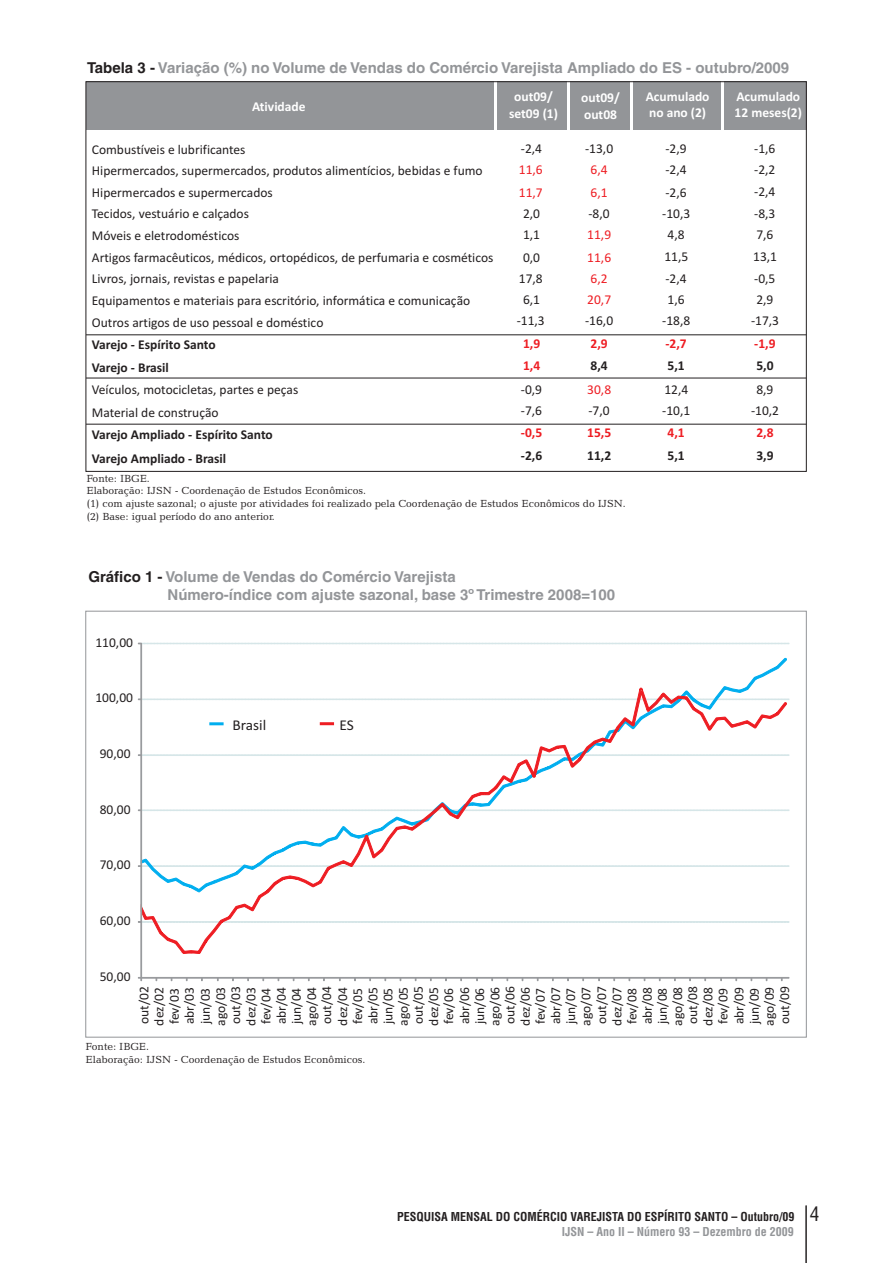
<style>
.page{position:relative;width:893px;height:1263px;background:#fff}
.page>*{position:absolute;margin:0;border:0;box-sizing:border-box;transform-origin:0 0}
.t1{font:700 15px/17.9px "Helvetica LT";color:#939598}
.t2{font:15px "Calibri";color:#231f20}
.t3{font:13.5px/21.6px "Calibri";color:#231f20}
.t4{font:700 13.5px/23.4px "Calibri";color:#231f20}
.t5{font:700 13.5px/16.5px "Calibri";color:#fff}
.t6{font:13.5px/21.6px "Calibri";color:#ee1d23}
.t7{font:700 13.5px/22.4px "Calibri";color:#ee1d23}
.t8{font:700 condensed 12px "Helvetica LT";color:#231f20}
.t9{font:700 condensed 12px "Helvetica LT";color:#939598}
.t10{font:10.5px/12.6px "Candida BT";color:#231f20}
.s1{color:#231f20}
.s2{font-weight:400;font-size:19.5px}
</style>
<div class="page">
<div style="left:86px;top:82px;width:720px;height:48px;background:#939598"></div>
<hr style="left:806px;top:1205px;width:1px;height:58px;background:#231f20">
<hr style="left:721px;top:82px;width:3px;height:375px;background:#fff">
<hr style="left:631px;top:82px;width:2px;height:375px;background:#fff">
<hr style="left:567px;top:82px;width:2px;height:375px;background:#fff">
<hr style="left:495px;top:82px;width:2px;height:375px;background:#fff">
<hr style="left:86px;top:424px;width:720px;height:1px;background:#231f20">
<hr style="left:86px;top:378px;width:720px;height:1px;background:#231f20">
<hr style="left:86px;top:335px;width:720px;height:1px;background:#231f20">
<svg style="left:138px;top:642px;width:652px;height:339px"></svg>
<p class="t1" style="left:87px;top:60px;width:704px"><span class="s1">Tabela 3 -</span> Variação (%) no Volume de Vendas do Comércio Varejista Ampliado do ES - outubro/2009</p>
<p class="t5" style="left:735px;top:89px;width:69px">Acumulado<br>12 meses(2)</p>
<p class="t5" style="left:509px;top:90px;width:50px;text-align:center">out09/ set09 (1)</p>
<p class="t3" style="left:521px;top:139px;width:23px">-2,4</p>
<p class="t6" style="left:519px;top:160px;width:25px;line-height:22.4px">11,6<br>11,7</p>
<p class="t5" style="left:646px;top:89px;width:65px">Acumulado no ano (2)</p>
<p class="t3" style="left:662px;top:139px;width:30px;text-align:center">-2,9 -2,4 -2,6 -10,3<br>4,8<br>11,5 -2,4<br>1,6 -18,8</p>
<p class="t7" style="left:665px;top:333px;width:23px">-2,7</p>
<p class="t4" style="left:667px;top:355px;width:19px">5,1</p>
<p class="t3" style="left:662px;top:381px;width:30px;line-height:20.2px">12,4 -10,1</p>
<p class="t7" style="left:667px;top:422px;width:19px">4,1</p>
<p class="t4" style="left:667px;top:445px;width:19px">5,1</p>
<p class="t5" style="left:581px;top:91px;width:40px">out09/ out08</p>
<p class="t3" style="left:585px;top:139px;width:30px">-13,0</p>
<p class="t6" style="left:590px;top:160px;width:19px;line-height:22.4px">6,4<br>6,1</p>
<p class="t3" style="left:588px;top:204px;width:23px">-8,0</p>
<p class="t6" style="left:587px;top:225px;width:25px">11,9<br>11,6<br>6,2<br>20,7</p>
<p class="t3" style="left:585px;top:311px;width:30px">-16,0</p>
<p class="t7" style="left:590px;top:333px;width:19px">2,9</p>
<p class="t4" style="left:590px;top:355px;width:19px">8,4</p>
<p class="t6" style="left:587px;top:380px;width:25px">30,8</p>
<p class="t3" style="left:588px;top:400px;width:23px">-7,0</p>
<p class="t7" style="left:587px;top:422px;width:26px">15,5</p>
<p class="t4" style="left:587px;top:445px;width:26px">11,2</p>
<p class="t5" style="left:252px;top:100px;width:55px">Atividade</p>
<p class="t3" style="left:753px;top:139px;width:25px">-1,6 -2,2 -2,4 -8,3<br>7,6<br>13,1 -0,5<br>2,9</p>
<p class="t7" style="left:754px;top:333px;width:23px">-1,9</p>
<p class="t4" style="left:756px;top:355px;width:19px">5,0</p>
<p class="t3" style="left:756px;top:380px;width:19px">8,9</p>
<p class="t7" style="left:756px;top:422px;width:19px">2,8</p>
<p class="t4" style="left:756px;top:445px;width:19px">3,9</p>
<p class="t3" style="left:92px;top:140px;width:155px">Combustíveis e lubrificantes</p>
<p class="t3" style="left:92px;top:161px;width:392px">Hipermercados, supermercados, produtos alimentícios, bebidas e fumo</p>
<p class="t3" style="left:92px;top:182px;width:182px">Hipermercados e supermercados</p>
<p class="t3" style="left:92px;top:203px;width:159px;line-height:22.4px">Tecidos, vestuário e calçados<br>Móveis e eletrodomésticos</p>
<p class="t3" style="left:523px;top:204px;width:19px;text-align:justify">2,0<br>1,1<br>0,0</p>
<p class="t3" style="left:523px;top:290px;width:19px">6,1</p>
<p class="t7" style="left:523px;top:333px;width:19px">1,9<br>1,4</p>
<p class="t3" style="left:92px;top:247px;width:403px">Artigos farmacêuticos, médicos, ortopédicos, de perfumaria e cosméticos</p>
<p class="t3" style="left:92px;top:269px;width:189px">Livros, jornais, revistas e papelaria</p>
<p class="t3" style="left:519px;top:269px;width:25px">17,8</p>
<p class="t3" style="left:517px;top:311px;width:30px">-11,3</p>
<p class="t3" style="left:92px;top:291px;width:380px;line-height:22.4px">Equipamentos e materiais para escritório, informática e comunicação<br>Outros artigos de uso pessoal e doméstico</p>
<p class="t3" style="left:751px;top:311px;width:30px">-17,3</p>
<p class="t4" style="left:92px;top:334px;width:125px">Varejo - Espírito Santo<br>Varejo - Brasil</p>
<p class="t3" style="left:92px;top:380px;width:208px">Veículos, motocicletas, partes e peças</p>
<p class="t3" style="left:521px;top:381px;width:23px;line-height:20.2px">-0,9 -7,6</p>
<p class="t7" style="left:521px;top:422px;width:23px">-0,5</p>
<p class="t4" style="left:521px;top:445px;width:23px">-2,6</p>
<p class="t3" style="left:751px;top:400px;width:30px">-10,2</p>
<p class="t3" style="left:92px;top:403px;width:128px">Material de construção</p>
<p class="t4" style="left:92px;top:447px;width:136px">Varejo Ampliado - Brasil</p>
<p class="t4" style="left:92px;top:424px;width:183px">Varejo Ampliado - Espírito Santo</p>
<p class="t10" style="left:86px;top:473px;width:541px">Fonte: IBGE.<br>Elaboração: IJSN - Coordenação de Estudos Econômicos.<br>(1) com ajuste sazonal; o ajuste por atividades foi realizado pela Coordenação de Estudos Econômicos do IJSN. (2) Base: igual período do ano anterior.</p>
<p class="t1" style="left:168px;top:569px;width:449px;text-indent:-79px"><span class="s1">Gráfico 1 -</span> Volume de Vendas do Comércio Varejista<br>Número-índice com ajuste sazonal, base 3º Trimestre 2008=100</p>
<p class="t3" style="left:95px;top:633px;width:39px">110,00</p>
<p class="t3" style="left:95px;top:688px;width:39px">100,00</p>
<p class="t3" style="left:100px;top:744px;width:32px">90,00</p>
<p class="t3" style="left:100px;top:800px;width:32px">80,00</p>
<p class="t3" style="left:100px;top:855px;width:32px">70,00</p>
<p class="t3" style="left:100px;top:911px;width:32px">60,00</p>
<p class="t3" style="left:100px;top:966px;width:32px">50,00</p>
<p class="t2" style="left:232px;top:718px;width:35px">Brasil</p>
<p class="t2" style="left:339px;top:718px;width:16px">ES</p>
<p class="t3" style="left:317px;top:1024px;width:39px;rotate:-90deg">out/04</p>
<p class="t3" style="left:500px;top:1024px;width:39px;rotate:-90deg">out/06</p>
<p class="t3" style="left:683px;top:1024px;width:39px;rotate:-90deg">out/08</p>
<p class="t3" style="left:592px;top:1024px;width:39px;rotate:-90deg">out/07</p>
<p class="t3" style="left:775px;top:1024px;width:39px;rotate:-90deg">out/09</p>
<p class="t3" style="left:302px;top:1025px;width:40px;rotate:-90deg">ago/04</p>
<p class="t3" style="left:134px;top:1024px;width:39px;rotate:-90deg">out/02</p>
<p class="t3" style="left:409px;top:1024px;width:39px;rotate:-90deg">out/05</p>
<p class="t3" style="left:226px;top:1024px;width:39px;rotate:-90deg">out/03</p>
<p class="t3" style="left:271px;top:1024px;width:39px;rotate:-90deg">abr/04</p>
<p class="t3" style="left:485px;top:1025px;width:40px;rotate:-90deg">ago/06</p>
<p class="t3" style="left:668px;top:1025px;width:40px;rotate:-90deg">ago/08</p>
<p class="t3" style="left:576px;top:1025px;width:40px;rotate:-90deg">ago/07</p>
<p class="t3" style="left:455px;top:1024px;width:39px;rotate:-90deg">abr/06</p>
<p class="t3" style="left:760px;top:1025px;width:40px;rotate:-90deg">ago/09</p>
<p class="t3" style="left:638px;top:1024px;width:39px;rotate:-90deg">abr/08</p>
<p class="t3" style="left:546px;top:1024px;width:39px;rotate:-90deg">abr/07</p>
<p class="t3" style="left:394px;top:1025px;width:40px;rotate:-90deg">ago/05</p>
<p class="t3" style="left:211px;top:1025px;width:40px;rotate:-90deg">ago/03</p>
<p class="t3" style="left:729px;top:1024px;width:39px;rotate:-90deg">abr/09</p>
<p class="t3" style="left:363px;top:1024px;width:39px;rotate:-90deg">abr/05</p>
<p class="t3" style="left:180px;top:1024px;width:39px;rotate:-90deg">abr/03</p>
<p class="t3" style="left:333px;top:1025px;width:40px;rotate:-90deg">dez/04</p>
<p class="t3" style="left:516px;top:1025px;width:40px;rotate:-90deg">dez/06</p>
<p class="t3" style="left:287px;top:1024px;width:38px;rotate:-90deg">jun/04</p>
<p class="t3" style="left:698px;top:1025px;width:40px;rotate:-90deg">dez/08</p>
<p class="t3" style="left:607px;top:1025px;width:40px;rotate:-90deg">dez/07</p>
<p class="t3" style="left:470px;top:1024px;width:38px;rotate:-90deg">jun/06</p>
<p class="t3" style="left:653px;top:1024px;width:38px;rotate:-90deg">jun/08</p>
<p class="t3" style="left:149px;top:1025px;width:40px;rotate:-90deg">dez/02</p>
<p class="t3" style="left:561px;top:1024px;width:38px;rotate:-90deg">jun/07</p>
<p class="t3" style="left:424px;top:1025px;width:40px;rotate:-90deg">dez/05</p>
<p class="t3" style="left:241px;top:1025px;width:40px;rotate:-90deg">dez/03</p>
<p class="t3" style="left:744px;top:1024px;width:38px;rotate:-90deg">jun/09</p>
<p class="t3" style="left:378px;top:1024px;width:38px;rotate:-90deg">jun/05</p>
<p class="t3" style="left:196px;top:1024px;width:38px;rotate:-90deg">jun/03</p>
<p class="t3" style="left:256px;top:1024px;width:37px;rotate:-90deg">fev/04</p>
<p class="t3" style="left:439px;top:1024px;width:37px;rotate:-90deg">fev/06</p>
<p class="t3" style="left:622px;top:1024px;width:37px;rotate:-90deg">fev/08</p>
<p class="t3" style="left:531px;top:1024px;width:37px;rotate:-90deg">fev/07</p>
<p class="t3" style="left:713px;top:1024px;width:37px;rotate:-90deg">fev/09</p>
<p class="t3" style="left:348px;top:1024px;width:37px;rotate:-90deg">fev/05</p>
<p class="t3" style="left:165px;top:1024px;width:37px;rotate:-90deg">fev/03</p>
<p class="t10" style="left:86px;top:1041px;width:281px">Fonte: IBGE.<br>Elaboração: IJSN - Coordenação de Estudos Econômicos.</p>
<p class="t8" style="left:397px;top:1211px;width:424px">PESQUISA MENSAL DO COMÉRCIO VAREJISTA DO ESPÍRITO SANTO – Outubro/09 <span class="s2">4</span></p>
<p class="t9" style="left:562px;top:1227px;width:234px">IJSN – Ano II – Número 93 – Dezembro de 2009</p>
</div>
